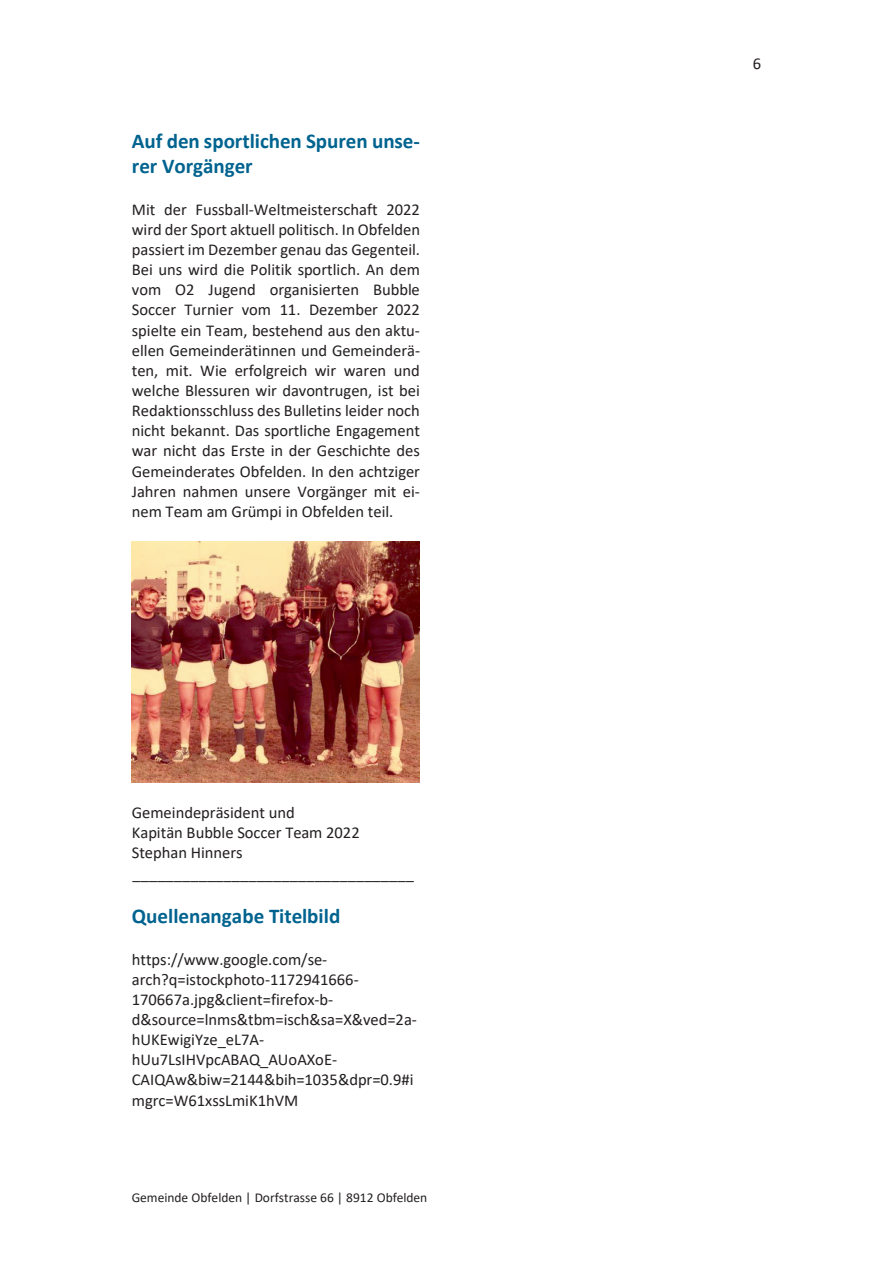
<style>
.page{position:relative;width:893px;height:1263px;background:#fff}
.page>*{position:absolute;margin:0;border:0;box-sizing:border-box;transform-origin:0 0}
.t1{font:700 21px/25.5px "Calibri";color:#00638f}
.t2{font:16.5px/20.1px "Calibri";color:#231f20}
.t3{font:13.5px "Calibri";color:#231f20}
</style>
<div class="page">
<img style="left:132px;top:541px;width:288px;height:241px">
<p class="t1" style="left:132px;top:128px;width:290px">Auf den sportlichen Spuren unse&shy;rer Vorgänger</p>
<p class="t2" style="left:132px;top:199px;width:290px;text-align:justify">Mit der Fussball-Weltmeisterschaft 2022 wird der Sport aktuell politisch. In Obfelden passiert im Dezember genau das Gegenteil.<br>Bei uns wird die Politik sportlich. An dem vom O2 Jugend organisierten Bubble Soccer Turnier vom 11. Dezember 2022 spielte ein Team, bestehend aus den aktu&shy;ellen Gemeinderätinnen und Gemeinderä&shy;ten, mit. Wie erfolgreich wir waren und welche Blessuren wir davontrugen, ist bei Redaktionsschluss des Bulletins leider noch nicht bekannt. Das sportliche Engagement war nicht das Erste in der Geschichte des Gemeinderates Obfelden. In den achtziger Jahren nahmen unsere Vorgänger mit ei&shy;nem Team am Grümpi in Obfelden teil.</p>
<p class="t2" style="left:132px;top:802px;width:284px">Gemeindepräsident und<br>Kapitän Bubble Soccer Team 2022<br>Stephan Hinners __________________________________</p>
<p class="t1" style="left:132px;top:903px;width:210px">Quellenangabe Titelbild</p>
<p class="t2" style="left:132px;top:949px;width:287px">https://www.google.com/se&shy;arch?q=istockphoto-1172941666-<br>170667a.jpg&amp;client=firefox-b&shy;d&amp;source=lnms&amp;tbm=isch&amp;sa=X&amp;ved=2a&shy;hUKEwigiYze_eL7A&shy;hUu7LsIHVpcABAQ_AUoAXoE-<br>CAIQAw&amp;biw=2144&amp;bih=1035&amp;dpr=0.9#i mgrc=W61xssLmiK1hVM</p>
<p class="t3" style="left:132px;top:1188px;width:297px">Gemeinde Obfelden | Dorfstrasse 66 | 8912 Obfelden</p>
<p class="t2" style="left:753px;top:53px;width:10px">6</p>
</div>
